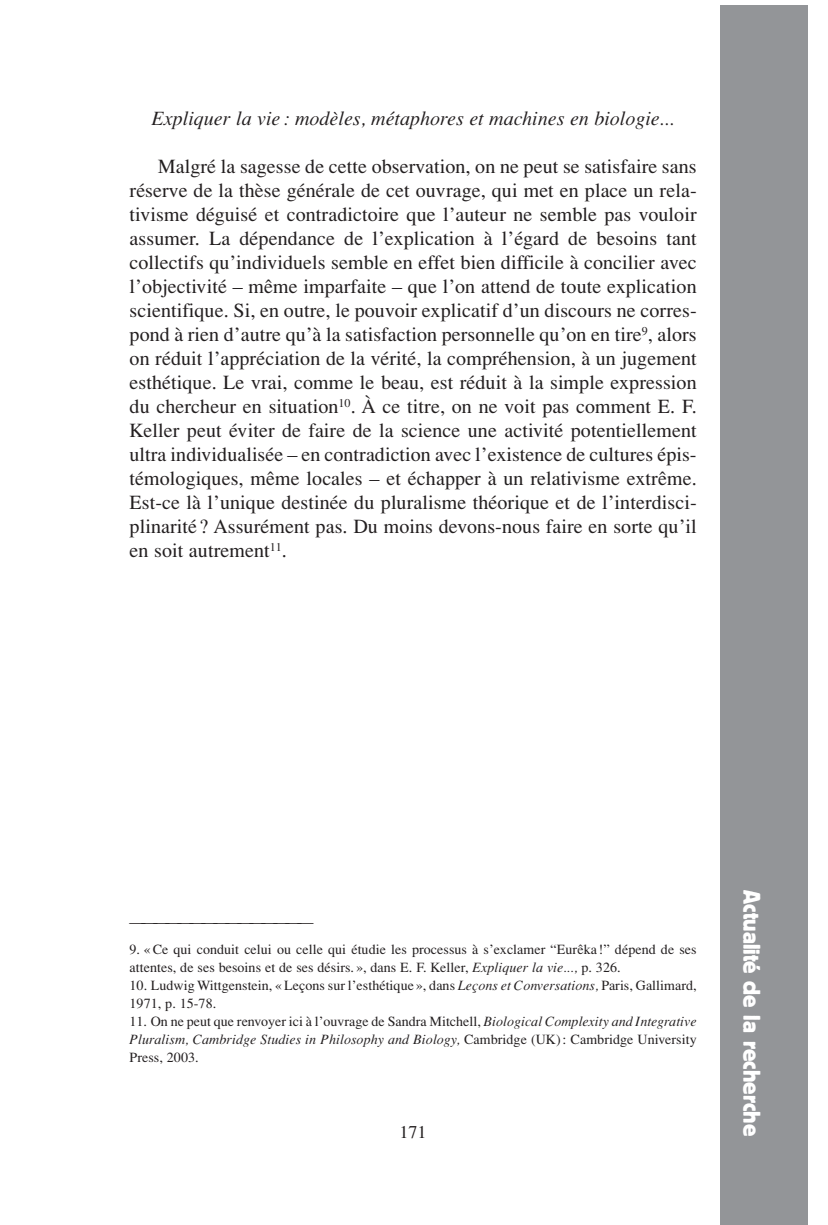
<style>
.page{position:relative;width:828px;height:1225px;background:#fff}
.page>*{position:absolute;margin:0;border:0;box-sizing:border-box;transform-origin:0 0}
.t1{font:24px "Block BE";color:#fff}
.t2{font:20px/24px "Times";letter-spacing:.005em;color:#231f20;text-align:justify}
.t3{font:italic 20px "Times";color:#231f20}
.t4{font:18px "Times";color:#231f20}
.t5{font:16px "Times";color:#231f20}
.t6{font:14px/18px "Times";letter-spacing:.005em;color:#231f20}
.s1{font-style:italic}
</style>
<div class="page">
<div style="left:721px;top:5px;width:87px;height:1219px;background:#939598"></div>
<p class="t3" style="left:152px;top:111px;width:524px">Expliquer la vie : modèles, métaphores et machines en biologie...</p>
<p class="t2" style="left:130px;top:156px;width:568px;text-indent:28px">Malgré la sagesse de cette observation, on ne peut se satisfaire sans réserve de la thèse générale de cet ouvrage, qui met en place un rela&shy;tivisme déguisé et contradictoire que l’auteur ne semble pas vouloir assumer. La dépendance de l’explication à l’égard de besoins tant collectifs qu’individuels semble en effet bien difficile à concilier avec l’objectivité – même imparfaite – que l’on attend de toute explication scientifique. Si, en outre, le pouvoir explicatif d’un discours ne corres&shy;pond à rien d’autre qu’à la satisfaction personnelle qu’on en tire<sup>9</sup>, alors on réduit l’appréciation de la vérité, la compréhension, à un jugement esthétique. Le vrai, comme le beau, est réduit à la simple expression du chercheur en situation<sup>10</sup>. À ce titre, on ne voit pas comment E. F.<br>Keller peut éviter de faire de la science une activité potentiellement ultra individualisée – en contradiction avec l’existence de cultures épis&shy;témologiques, même locales – et échapper à un relativisme extrême.<br>Est-ce là l’unique destinée du pluralisme théorique et de l’interdisci&shy;plinarité ? Assurément pas. Du moins devons-nous faire en sorte qu’il en soit autrement<sup>11</sup>.</p>
<p class="t5" style="left:130px;top:916px;width:185px">———————————————</p>
<p class="t6" style="left:130px;top:942px;width:568px">9. «Ce qui conduit celui ou celle qui étudie les processus à s’exclamer “Eurêka !” dépend de ses attentes, de ses besoins et de ses désirs. », dans E. F. Keller, <span class="s1">Expliquer la vie...,</span> p. 326.</p>
<p class="t6" style="left:130px;top:978px;width:568px">10. Ludwig Wittgenstein, «Leçons sur l’esthétique », dans <span class="s1">Leçons et Conversations,</span> Paris, Gallimard,<br>1971, p. 15-78.</p>
<p class="t6" style="left:130px;top:1014px;width:568px;text-align:justify">11. On ne peut que renvoyer ici à l’ouvrage de Sandra Mitchell, <span class="s1">Biological Complexity and Integrative Pluralism, Cambridge Studies in Philosophy and Biology,</span> Cambridge (UK) : Cambridge University Press, 2003.</p>
<p class="t4" style="left:400px;top:1125px;width:28px">171</p>
<p class="t1" style="left:760px;top:890px;width:248px;rotate:90deg">Actualité de la recherche</p>
</div>
